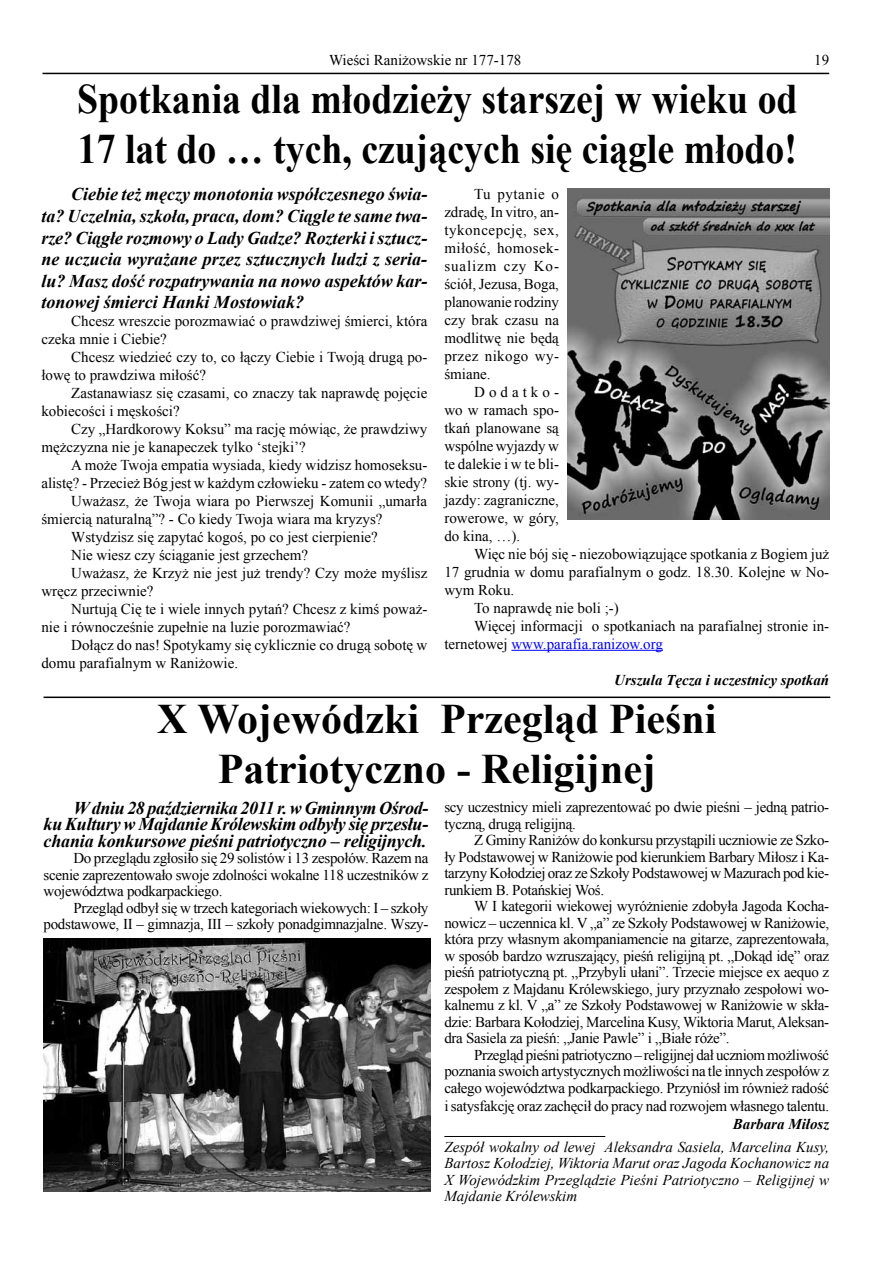
<style>
.page{position:relative;width:893px;height:1263px;background:#fff}
.page>*{position:absolute;margin:0;border:0;box-sizing:border-box;transform-origin:0 0}
.t1{font:700 42px/50.4px "Times New Roman";color:#000;scale:.9 1}
.t2{font:700 42px/50.4px "Times New Roman";color:#000;text-align:center}
.t3{font:italic 700 18px/21.6px "Times New Roman";letter-spacing:-.005em;color:#000;text-align:justify}
.t4{font:15px/18px "Times New Roman";color:#000;text-align:justify}
.t5{font:15px/16.5px "Times New Roman";letter-spacing:-.02em;color:#000;text-align:right}
.t6{font:italic 15px/16.5px "Times New Roman";color:#000;text-align:justify}
.t7{font:italic 700 15px "Times New Roman";color:#000}
.t8{font:15px "Times New Roman";color:#00f}
.s1{color:#000}
</style>
<div class="page">
<hr style="left:43px;top:73px;width:786px;height:1px;background:#000">
<hr style="left:511px;top:650px;width:152px;height:1px;background:#00f">
<img style="left:567px;top:188px;width:262px;height:332px">
<img style="left:44px;top:938px;width:387px;height:253px">
<hr style="left:44px;top:696px;width:786px;height:2px;background:#000">
<hr style="left:444px;top:1136px;width:161px;height:1px;background:#000">
<p class="t4" style="left:329px;top:51px;width:194px">Wieści Raniżowskie nr 177-178</p>
<p class="t4" style="left:814px;top:50px;width:16px">19</p>
<h1 class="t1" style="left:77px;top:72px;width:802px">Spotkania dla młodzieży starszej w wieku od<br>17 lat do … tych, czujących się ciągle młodo!</h1>
<p class="t3" style="left:41px;top:183px;width:387px;text-indent:30px">Ciebie też męczy monotonia współczesnego świa&shy;ta? Uczelnia, szkoła, praca, dom? Ciągle te same twa&shy;rze? Ciągłe rozmowy o Lady Gadze? Rozterki i sztucz&shy;ne uczucia wyrażane przez sztucznych ludzi z seria&shy;lu? Masz dość rozpatrywania na nowo aspektów kar&shy;tonowej śmierci Hanki Mostowiak?</p>
<p class="t4" style="left:41px;top:312px;width:387px;text-indent:30px">Chcesz wreszcie porozmawiać o prawdziwej śmierci, która czeka mnie i Ciebie?</p>
<p class="t4" style="left:41px;top:348px;width:387px;text-indent:30px">Chcesz wiedzieć czy to, co łączy Ciebie i Twoją drugą po&shy;łowę to prawdziwa miłość?</p>
<p class="t4" style="left:41px;top:384px;width:387px;text-indent:30px">Zastanawiasz się czasami, co znaczy tak naprawdę pojęcie kobiecości i męskości?</p>
<p class="t4" style="left:41px;top:420px;width:387px;text-indent:30px">Czy „Hardkorowy Koksu” ma rację mówiąc, że prawdziwy mężczyzna nie je kanapeczek tylko ‘stejki’?</p>
<p class="t4" style="left:71px;top:456px;width:358px">A może Twoja empatia wysiada, kiedy widzisz homoseksu-</p>
<p class="t4" style="left:41px;top:474px;width:387px">alistę? - Przecież Bóg jest w każdym człowieku - zatem co wtedy?</p>
<p class="t4" style="left:71px;top:492px;width:357px">Uważasz, że Twoja wiara po Pierwszej Komunii „umarła</p>
<p class="t4" style="left:41px;top:510px;width:343px">śmiercią naturalną”? - Co kiedy Twoja wiara ma kryzys?</p>
<p class="t4" style="left:71px;top:528px;width:308px">Wstydzisz się zapytać kogoś, po co jest cierpienie?</p>
<p class="t4" style="left:71px;top:546px;width:239px">Nie wiesz czy ściąganie jest grzechem?</p>
<p class="t4" style="left:71px;top:564px;width:358px">Uważasz, że Krzyż nie jest już trendy? Czy może myślisz</p>
<p class="t4" style="left:41px;top:582px;width:114px">wręcz przeciwnie?</p>
<p class="t4" style="left:71px;top:600px;width:358px">Nurtują Cię te i wiele innych pytań? Chcesz z kimś poważ-</p>
<p class="t4" style="left:41px;top:618px;width:311px">nie i równocześnie zupełnie na luzie porozmawiać?</p>
<p class="t4" style="left:71px;top:636px;width:358px">Dołącz do nas! Spotykamy się cyklicznie co drugą sobotę w</p>
<p class="t4" style="left:41px;top:654px;width:198px">domu parafialnym w Raniżowie.</p>
<h1 class="t2" style="left:157px;top:693px;width:561px">X Wojewódzki Przegląd Pieśni<br>Patriotyczno - Religijnej</h1>
<p class="t3" style="left:44px;top:799px;width:386px;line-height:16.5px;text-indent:30px">W dniu 28 października 2011 r. w Gminnym Ośrod&shy;ku Kultury w Majdanie Królewskim odbyły się przesłu&shy;chania konkursowe pieśni patriotyczno – religijnych.</p>
<p class="t4" style="left:44px;top:850px;width:386px;line-height:16.5px;text-indent:30px">Do przeglądu zgłosiło się 29 solistów i 13 zespołów. Razem na scenie zaprezentowało swoje zdolności wokalne 118 uczestników z województwa podkarpackiego.</p>
<p class="t5" style="left:44px;top:899px;width:386px">Przegląd odbył się w trzech kategoriach wiekowych: I – szkoły podstawowe, II – gimnazja, III – szkoły ponadgimnazjalne. Wszy-</p>
<p class="t4" style="left:444px;top:184px;width:116px;text-indent:30px">Tu pytanie o zdradę, In vitro, an&shy;tykoncepcję, sex, miłość, homosek&shy;sualizm czy Ko&shy;ściół, Jezusa, Boga, planowanie rodziny czy brak czasu na modlitwę nie będą przez nikogo wy&shy;śmiane.</p>
<p class="t4" style="left:444px;top:382px;width:116px;text-indent:30px">Dodatko&shy;wo w ramach spo&shy;tkań planowane są wspólne wyjazdy w te dalekie i w te bli&shy;skie strony (tj. wy&shy;jazdy: zagraniczne, rowerowe, w góry, do kina, …).</p>
<p class="t4" style="left:474px;top:544px;width:357px">Więc nie bój się - niezobowiązujące spotkania z Bogiem już</p>
<p class="t4" style="left:444px;top:562px;width:386px">17 grudnia w domu parafialnym o godz. 18.30. Kolejne w No-</p>
<p class="t4" style="left:444px;top:580px;width:72px">wym Roku.</p>
<p class="t4" style="left:474px;top:598px;width:146px">To naprawdę nie boli ;-)</p>
<p class="t4" style="left:474px;top:616px;width:357px">Więcej informacji o spotkaniach na parafialnej stronie in-</p>
<p class="t8" style="left:444px;top:633px;width:220px"><span class="s1">ternetowej</span> www.parafia.ranizow.org</p>
<p class="t7" style="left:614px;top:669px;width:217px">Urszula Tęcza i uczestnicy spotkań</p>
<p class="t5" style="left:444px;top:798px;width:386px;text-align:left">scy uczestnicy mieli zaprezentować po dwie pieśni – jedną patrio&shy;tyczną, drugą religijną.</p>
<p class="t4" style="left:444px;top:831px;width:386px;line-height:16.5px;text-indent:30px">Z Gminy Raniżów do konkursu przystąpili uczniowie ze Szko&shy;ły Podstawowej w Raniżowie pod kierunkiem Barbary Miłosz i Ka&shy;tarzyny Kołodziej oraz ze Szkoły Podstawowej w Mazurach pod kie&shy;runkiem B. Potańskiej Woś.</p>
<p class="t4" style="left:444px;top:897px;width:386px;line-height:16.5px;text-indent:30px">W I kategorii wiekowej wyróżnienie zdobyła Jagoda Kocha&shy;nowicz – uczennica kl. V „a” ze Szkoły Podstawowej w Raniżowie, która przy własnym akompaniamencie na gitarze, zaprezentowała, w sposób bardzo wzruszający, pieśń religijną pt. „Dokąd idę” oraz pieśń patriotyczną pt. „Przybyli ułani”. Trzecie miejsce ex aequo z zespołem z Majdanu Królewskiego, jury przyznało zespołowi wo&shy;kalnemu z kl. V „a” ze Szkoły Podstawowej w Raniżowie w skła&shy;dzie: Barbara Kołodziej, Marcelina Kusy, Wiktoria Marut, Aleksan&shy;dra Sasiela za pieśń: „Janie Pawle” i „Białe róże”.</p>
<p class="t4" style="left:444px;top:1046px;width:386px;line-height:16.5px;text-indent:30px">Przegląd pieśni patriotyczno – religijnej dał uczniom możliwość poznania swoich artystycznych możliwości na tle innych zespołów z całego województwa podkarpackiego. Przyniósł im również radość</p>
<p class="t5" style="left:444px;top:1097px;width:386px">i satysfakcję oraz zachęcił do pracy nad rozwojem własnego talentu.</p>
<p class="t7" style="left:733px;top:1113px;width:98px">Barbara Miłosz</p>
<p class="t6" style="left:444px;top:1138px;width:386px">Zespół wokalny od lewej Aleksandra Sasiela, Marcelina Kusy, Bartosz Kołodziej, Wiktoria Marut oraz Jagoda Kochanowicz na X Wojewódzkim Przeglądzie Pieśni Patriotyczno – Religijnej w Majdanie Królewskim</p>
</div>
